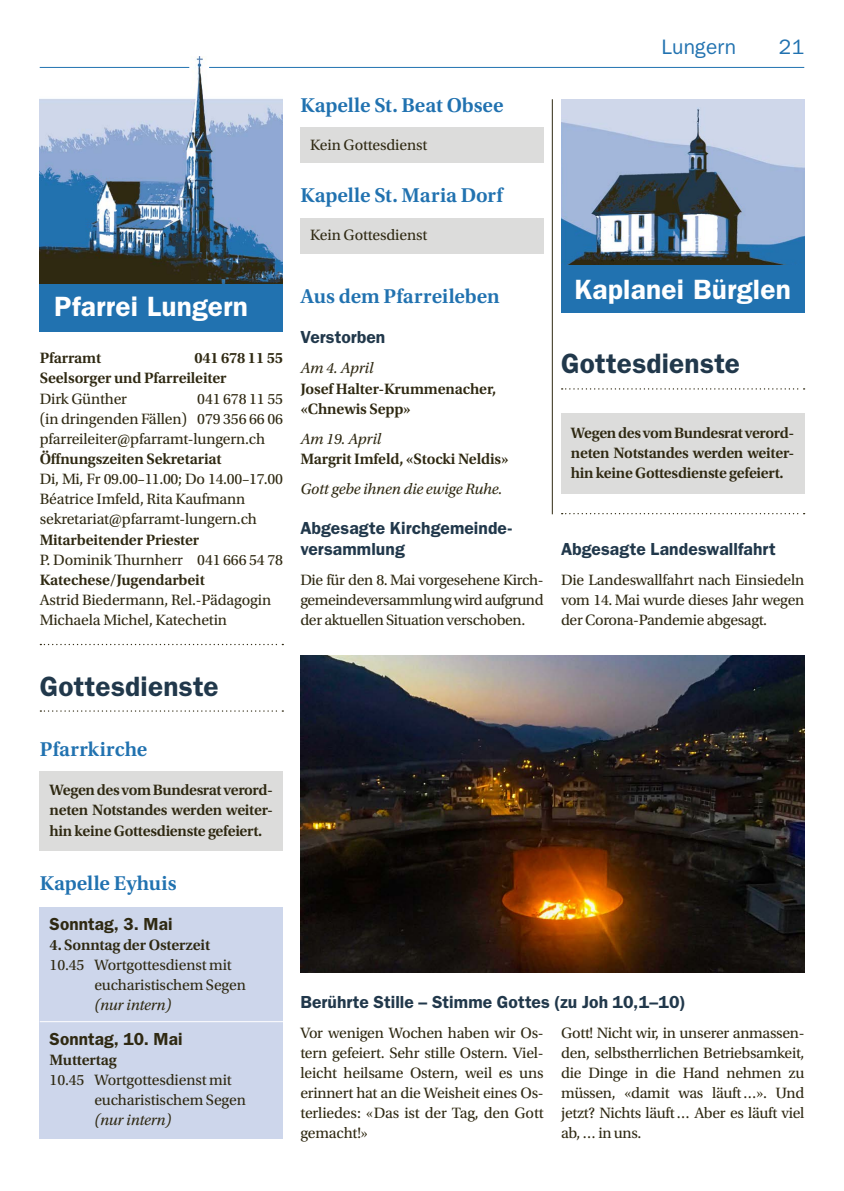
<style>
.page{position:relative;width:844px;height:1191px;background:#fff}
.page>*{position:absolute;margin:0;border:0;box-sizing:border-box;transform-origin:0 0}
.t1{font:600 28px "ITC Franklin Gothic Std";letter-spacing:.01em;color:#fff}
.t2{font:600 28px "ITC Franklin Gothic Std";letter-spacing:.01em;color:#21384b}
.t3{font:600 21px "Utopia Std";color:#2172b0}
.t4{font:21px "ITC Franklin Gothic Std";letter-spacing:.01em;color:#2172b0}
.t5{font:600 17.5px/20.1px "ITC Franklin Gothic Std";letter-spacing:.005em;color:#21384b}
.t6{font:600 17.5px "ITC Franklin Gothic Std";letter-spacing:.005em;color:#2f2912}
.t7{font:15.75px/20.1px "Utopia Std";letter-spacing:-.01em;color:#2f2912;text-align:justify}
.t8{font:600 15.75px/20.1px "Utopia Std";letter-spacing:-.01em;color:#2f2912;text-align:justify}
.t9{font:italic 15.75px "Utopia Std";letter-spacing:-.01em;color:#2f2912}
</style>
<div class="page">
<img style="left:40px;top:57px;width:243px;height:228px">
<div style="left:40px;top:285px;width:243px;height:47px;background:#2172b0"></div>
<div style="left:40px;top:906px;width:243px;height:232px;background:#cdd6eb"></div>
<hr style="left:40px;top:1021px;width:243px;height:1px;background:#fff">
<div style="left:40px;top:771px;width:243px;height:80px;background:#dcdcdb"></div>
<svg style="left:40px;top:710px;width:243px;height:1px"></svg>
<svg style="left:40px;top:644px;width:243px;height:1px"></svg>
<hr style="left:209px;top:67px;width:595px;height:1px;background:#2172b0">
<hr style="left:40px;top:67px;width:149px;height:1px;background:#2172b0">
<div style="left:300px;top:127px;width:243px;height:36px;background:#dcdcdb"></div>
<div style="left:300px;top:217px;width:243px;height:36px;background:#dcdcdb"></div>
<img style="left:561px;top:99px;width:243px;height:167px">
<div style="left:561px;top:266px;width:243px;height:47px;background:#2172b0"></div>
<hr style="left:552px;top:99px;width:1px;height:415px;background:#2f2912">
<svg style="left:561px;top:388px;width:243px;height:1px"></svg>
<svg style="left:561px;top:513px;width:243px;height:1px"></svg>
<div style="left:561px;top:413px;width:243px;height:81px;background:#dcdcdb"></div>
<img style="left:300px;top:655px;width:504px;height:317px">
<h2 class="t3" style="left:300px;top:93px;width:205px">Kapelle St. Beat Obsee</h2>
<p class="t7" style="left:310px;top:135px;width:118px">Kein Gottesdienst</p>
<h2 class="t3" style="left:300px;top:184px;width:204px">Kapelle St. Maria Dorf</h2>
<p class="t7" style="left:310px;top:225px;width:118px">Kein Gottesdienst</p>
<h1 class="t1" style="left:54px;top:290px;width:195px">Pfarrei Lungern</h1>
<p class="t8" style="left:40px;top:348px;width:63px">Pfarramt</p>
<p class="t8" style="left:40px;top:348px;width:245px;text-indent:155px">041 678 11 55<br>Seelsorger und Pfarreileiter</p>
<p class="t7" style="left:40px;top:389px;width:89px">Dirk Günther</p>
<p class="t7" style="left:40px;top:389px;width:245px;text-indent:157px">041 678 11 55 (in dringenden Fällen) 079 356 66 06 pfarreileiter@pfarramt-lungern.ch</p>
<p class="t8" style="left:40px;top:449px;width:183px">Öffnungszeiten Sekretariat</p>
<p class="t7" style="left:40px;top:469px;width:245px;text-align:left">Di, Mi, Fr 09.00–11.00; Do 14.00–17.00<br>Béatrice Imfeld, Rita Kaufmann sekretariat@pfarramt-lungern.ch</p>
<p class="t8" style="left:40px;top:529px;width:161px">Mitarbeitender Priester</p>
<p class="t7" style="left:40px;top:550px;width:245px">P. Dominik Thurnherr 041 666 54 78</p>
<p class="t8" style="left:40px;top:570px;width:167px">Katechese/Jugendarbeit</p>
<p class="t7" style="left:40px;top:590px;width:233px">Astrid Biedermann, Rel.-Pädagogin<br>Michaela Michel, Katechetin</p>
<h2 class="t3" style="left:300px;top:284px;width:201px">Aus dem Pfarreileben</h2>
<p class="t5" style="left:300px;top:327px;width:87px">Verstorben</p>
<p class="t9" style="left:300px;top:360px;width:74px">Am 4. April</p>
<p class="t8" style="left:300px;top:378px;width:197px">Josef Halter-Krummenacher, «Chnewis Sepp»</p>
<p class="t9" style="left:300px;top:430px;width:82px">Am 19. April</p>
<p class="t8" style="left:300px;top:449px;width:210px">Margrit Imfeld, «Stocki Neldis»</p>
<p class="t9" style="left:300px;top:480px;width:203px">Gott gebe ihnen die ewige Ruhe.</p>
<p class="t5" style="left:300px;top:518px;width:213px">Abgesagte Kirchgemeinde&shy;versammlung</p>
<p class="t7" style="left:300px;top:570px;width:245px">Die für den 8. Mai vorgesehene Kirch&shy;gemeindeversammlung wird aufgrund der aktuellen Situation verschoben.</p>
<h2 class="t4" style="left:661px;top:35px;width:76px">Lungern</h2>
<h2 class="t4" style="left:778px;top:35px;width:27px">21</h2>
<h1 class="t1" style="left:574px;top:273px;width:218px">Kaplanei Bürglen</h1>
<h1 class="t2" style="left:561px;top:347px;width:180px">Gottesdienste</h1>
<p class="t8" style="left:570px;top:423px;width:225px">Wegen des vom Bundesrat verord&shy;neten Notstandes werden weiter&shy;hin keine Gottesdienste gefeiert.</p>
<p class="t5" style="left:561px;top:538px;width:216px">Abgesagte Landeswallfahrt</p>
<p class="t7" style="left:561px;top:570px;width:245px">Die Landeswallfahrt nach Einsiedeln vom 14. Mai wurde dieses Jahr wegen der Corona-Pandemie abgesagt.</p>
<h1 class="t2" style="left:40px;top:669px;width:180px">Gottesdienste</h1>
<h2 class="t3" style="left:40px;top:737px;width:109px">Pfarrkirche</h2>
<p class="t8" style="left:50px;top:780px;width:225px">Wegen des vom Bundesrat verord&shy;neten Notstandes werden weiter&shy;hin keine Gottesdienste gefeiert.</p>
<h2 class="t3" style="left:40px;top:871px;width:138px">Kapelle Eyhuis</h2>
<p class="t6" style="left:50px;top:914px;width:124px">Sonntag, 3. Mai</p>
<p class="t8" style="left:50px;top:935px;width:162px">4. Sonntag der Osterzeit</p>
<p class="t7" style="left:94px;top:955px;width:153px;text-indent:-45px">10.45 Wortgottesdienst mit eucharistischem Segen</p>
<p class="t9" style="left:94px;top:996px;width:78px">(nur intern)</p>
<p class="t6" style="left:50px;top:1028px;width:134px">Sonntag, 10. Mai</p>
<p class="t8" style="left:50px;top:1050px;width:69px">Muttertag</p>
<p class="t7" style="left:94px;top:1070px;width:153px;text-indent:-45px">10.45 Wortgottesdienst mit eucharistischem Segen</p>
<p class="t9" style="left:94px;top:1111px;width:78px">(nur intern)</p>
<p class="t5" style="left:300px;top:991px;width:387px">Berührte Stille – Stimme Gottes (zu Joh 10,1–10)</p>
<p class="t7" style="left:300px;top:1022px;width:245px">Vor wenigen Wochen haben wir Os&shy;tern gefeiert. Sehr stille Ostern. Viel&shy;leicht heilsame Ostern, weil es uns erinnert hat an die Weisheit eines Os&shy;terliedes: «Das ist der Tag, den Gott gemacht!»</p>
<p class="t7" style="left:561px;top:1023px;width:245px">Gott! Nicht wir, in unserer anmassen&shy;den, selbstherrlichen Betriebsamkeit, die Dinge in die Hand nehmen zu müssen, «damit was läuft …». Und jetzt? Nichts läuft … Aber es läuft viel ab, … in uns.</p>
</div>
